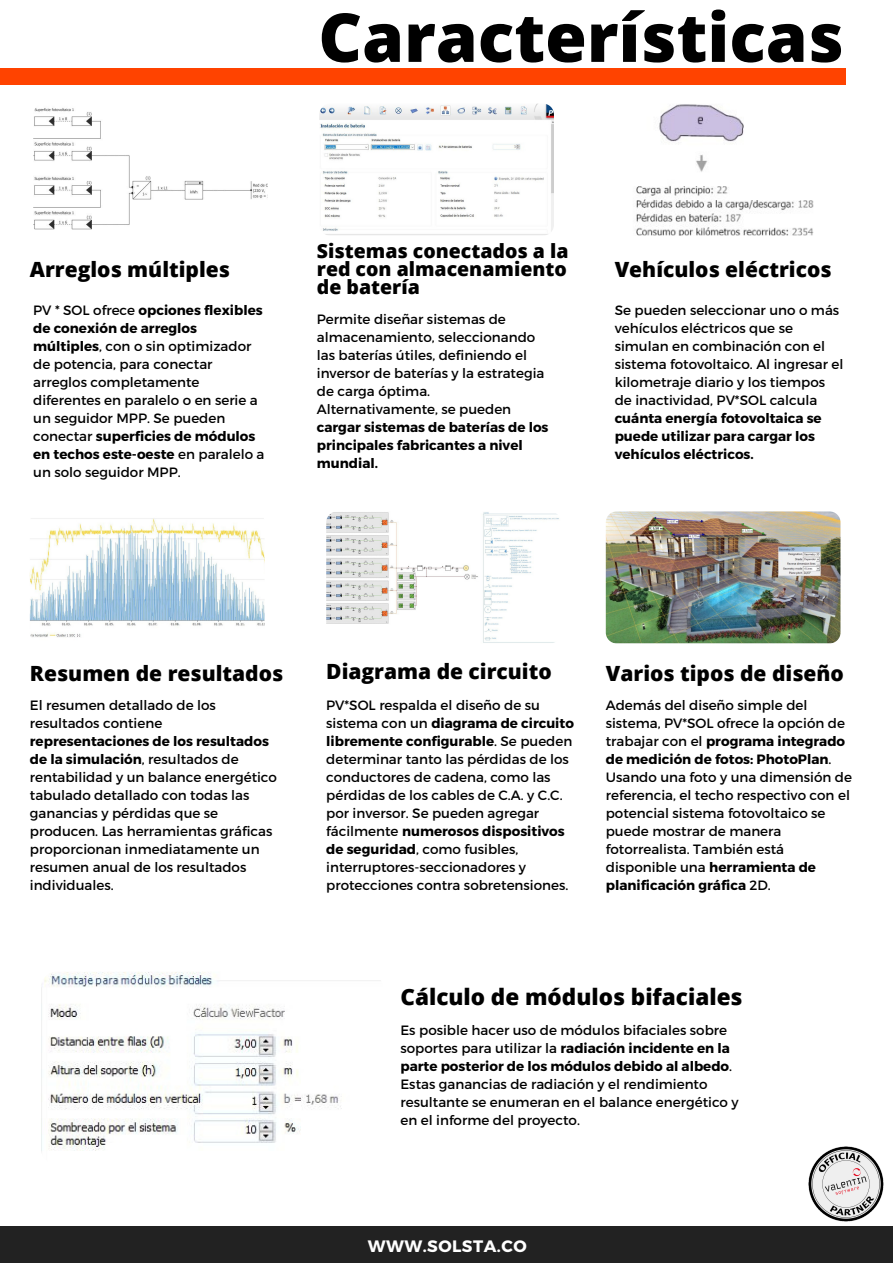
<style>
.page{position:relative;width:893px;height:1264px;background:#fff}
.page>*{position:absolute;margin:0;border:0;box-sizing:border-box;transform-origin:0 0}
.t1{font:800 67.5px "Open Sans";color:#000}
.t2{font:800 22.5px "Open Sans";color:#000}
.t3{font:800 21px "Open Sans";color:#000}
.t4{font:800 19.5px/18px "Open Sans";color:#000;text-align:justify}
.t5{font:700 16.5px "Montserrat";letter-spacing:.03em;color:#fff}
.t6{font:13.5px/18px "Montserrat";color:#000}
.t7{font:700 13.5px/18px "Montserrat";color:#000}
.s1{font-weight:700}
</style>
<div class="page">
<div style="left:0;top:68px;width:845px;height:17px;background:#ff4300"></div>
<div style="left:0;top:1226px;width:892px;height:36px;background:#222"></div>
<img style="left:33px;top:104px;width:235px;height:132px;border-radius:11px">
<img style="left:319px;top:104px;width:235px;height:132px;border-radius:11px">
<img style="left:605px;top:104px;width:235px;height:132px;border-radius:11px">
<img style="left:30px;top:511px;width:234px;height:132px;border-radius:11px">
<img style="left:326px;top:511px;width:235px;height:132px;border-radius:11px">
<img style="left:605px;top:511px;width:235px;height:132px;border-radius:11px">
<img style="left:41px;top:971px;width:341px;height:192px;border-radius:16px">
<img style="left:808px;top:1146px;width:76px;height:76px">
<h1 class="t1" style="left:318px;top:-10px;width:527px">Características</h1>
<h3 class="t3" style="left:30px;top:255px;width:202px">Arreglos múltiples</h3>
<p class="t6" style="left:33px;top:300px;width:233px">PV * SOL ofrece <span class="s1">opciones flexibles de conexión de arreglos múltiples</span>, con o sin optimizador de potencia, para conectar arreglos completamente diferentes en paralelo o en serie a un seguidor MPP. Se pueden conectar <span class="s1">superficies de módulos en techos este-oeste</span> en paralelo a un solo seguidor MPP.</p>
<h3 class="t4" style="left:317px;top:241px;width:253px">Sistemas conectados a la red con almacenamiento de batería</h3>
<p class="t6" style="left:317px;top:310px;width:229px">Permite diseñar sistemas de almacenamiento, seleccionando las baterías útiles, definiendo el inversor de baterías y la estrategia de carga óptima.<br>Alternativamente, se pueden</p>
<p class="t7" style="left:317px;top:418px;width:233px">cargar sistemas de baterías de los principales fabricantes a nivel mundial.</p>
<h3 class="t3" style="left:614px;top:255px;width:218px">Vehículos eléctricos</h3>
<p class="t6" style="left:614px;top:300px;width:230px">Se pueden seleccionar uno o más vehículos eléctricos que se simulan en combinación con el sistema fotovoltaico. Al ingresar el kilometraje diario y los tiempos de inactividad, PV*SOL calcula</p>
<p class="t7" style="left:614px;top:408px;width:208px">cuánta energía fotovoltaica se puede utilizar para cargar los vehículos eléctricos.</p>
<h3 class="t3" style="left:30px;top:658px;width:255px">Resumen de resultados</h3>
<p class="t6" style="left:30px;top:695px;width:187px">El resumen detallado de los resultados contiene</p>
<p class="t6" style="left:30px;top:731px;width:249px"><span class="s1">representaciones de los resultados de la simulación</span>, resultados de rentabilidad y un balance energético tabulado detallado con todas las ganancias y pérdidas que se producen. Las herramientas gráficas proporcionan inmediatamente un resumen anual de los resultados individuales.</p>
<h3 class="t3" style="left:326px;top:656px;width:227px">Diagrama de circuito</h3>
<p class="t6" style="left:326px;top:695px;width:249px">PV*SOL respalda el diseño de su sistema con un <span class="s1">diagrama de circuito libremente configurable</span>. Se pueden determinar tanto las pérdidas de los conductores de cadena, como las pérdidas de los cables de C.A. y C.C. por inversor. Se pueden agregar fácilmente <span class="s1">numerosos dispositivos de seguridad</span>, como fusibles, interruptores-seccionadores y protecciones contra sobretensiones.</p>
<h3 class="t3" style="left:605px;top:658px;width:239px">Varios tipos de diseño</h3>
<p class="t6" style="left:605px;top:695px;width:248px">Además del diseño simple del sistema, PV*SOL ofrece la opción de trabajar con el <span class="s1">programa integrado de medición de fotos: PhotoPlan</span>.<br>Usando una foto y una dimensión de referencia, el techo respectivo con el potencial sistema fotovoltaico se puede mostrar de manera fotorrealista. También está disponible una <span class="s1">herramienta de planificación gráfica</span> 2D.</p>
<h2 class="t2" style="left:400px;top:980px;width:343px">Cálculo de módulos bifaciales</h2>
<p class="t6" style="left:400px;top:1020px;width:340px">Es posible hacer uso de módulos bifaciales sobre soportes para utilizar la <span class="s1">radiación incidente en la parte posterior de los módulos debido al albedo</span>.<br>Estas ganancias de radiación y el rendimiento resultante se enumeran en el balance energético y en el informe del proyecto.</p>
<p class="t5" style="left:367px;top:1235px;width:160px">WWW.SOLSTA.CO</p>
</div>
